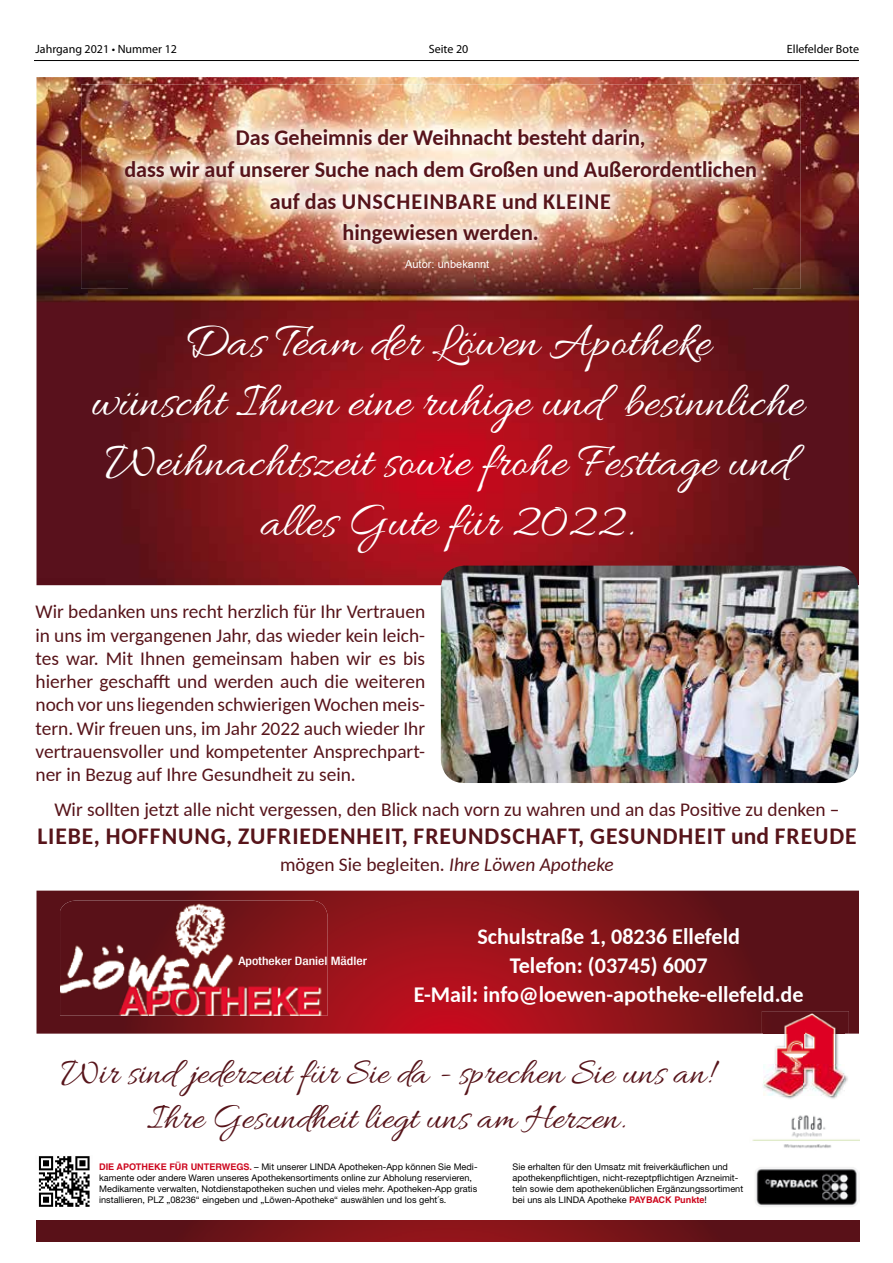
<style>
.page{position:relative;width:893px;height:1263px;background:#fff}
.page>*{position:absolute;margin:0;border:0;box-sizing:border-box;transform-origin:0 0}
.t1{font:49.8px/59.7px "Allura";color:#fff;text-align:center}
.t2{font:37.35px/44.8px "Allura";color:#57141a;text-align:center}
.t3{font:700 23.55px "Carlito";letter-spacing:.04em;color:#57141a}
.t4{font:700 22.2px/31.8px "Carlito";color:#57141a;text-align:center}
.t5{font:700 22.2px/29.1px "Carlito";color:#fff;text-align:center}
.t6{font:19.35px/23.2px "Carlito";color:#57141a;text-align:justify}
.t7{font:12px "Myriad Pro";color:#000}
.t8{font:500 condensed 11.7px "Helvetica Neue";color:#fff;scale:1.16 1}
.t9{font:11.1px "Arial";color:#fff}
.t10{font:9.15px/10.9px "Helvetica Neue";color:#000}
.s1{font-style:italic}
.s2{font-family:"Helvetica LT Std";font-weight:700;color:#cd071e}
</style>
<div class="page">
<hr style="left:34px;top:60px;width:825px;height:1px;background:#000">
<img style="left:37px;top:891px;width:822px;height:143px">
<img style="left:37px;top:1220px;width:822px;height:22px">
<img style="left:37px;top:77px;width:822px;height:508px">
<img style="left:752px;top:1115px;width:107px;height:33px">
<svg style="left:38px;top:1156px;width:52px;height:51px"></svg>
<svg style="left:148px;top:1224px;width:7px;height:8px"></svg>
<img style="left:762px;top:1011px;width:87px;height:88px">
<img style="left:763px;top:1013px;width:82px;height:83px">
<img style="left:755px;top:1167px;width:103px;height:40px">
<img style="left:81px;top:84px;width:719px;height:41px">
<img style="left:81px;top:125px;width:48px;height:164px">
<img style="left:753px;top:125px;width:47px;height:164px">
<img style="left:129px;top:262px;width:624px;height:27px">
<img style="left:107px;top:112px;width:667px;height:150px">
<img style="left:60px;top:900px;width:268px;height:116px">
<img style="left:441px;top:566px;width:417px;height:217px">
<h3 class="t7" style="left:36px;top:42px;width:143px">Jahrgang 2021 • Nummer 12</h3>
<h3 class="t7" style="left:429px;top:42px;width:41px">Seite 20</h3>
<h3 class="t7" style="left:787px;top:42px;width:74px">Ellefelder Bote</h3>
<h3 class="t4" style="left:124px;top:121px;width:634px">Das Geheimnis der Weihnacht besteht darin,<br>dass wir auf unserer Suche nach dem Großen und Außerordentlichen auf das UNSCHEINBARE und KLEINE<br>hingewiesen werden.</h3>
<p class="t9" style="left:405px;top:256px;width:86px">Autor: unbekannt</p>
<h1 class="t1" style="left:91px;top:316px;width:714px">Das Team der Löwen Apotheke<br>wünscht Ihnen eine ruhige und besinnliche<br>Weihnachtszeit sowie frohe Festtage und alles Gute für 2022.</h1>
<p class="t6" style="left:36px;top:599px;width:391px">Wir bedanken uns recht herzlich für Ihr Vertrauen in uns im vergangenen Jahr, das wieder kein leich&shy;tes war. Mit Ihnen gemeinsam haben wir es bis hierher geschafft und werden auch die weiteren noch vor uns liegenden schwierigen Wochen meis&shy;tern. Wir freuen uns, im Jahr 2022 auch wieder Ihr vertrauensvoller und kompetenter Ansprechpart&shy;ner in Bezug auf Ihre Gesundheit zu sein.</p>
<h3 class="t6" style="left:54px;top:797px;width:787px">Wir sollten jetzt alle nicht vergessen, den Blick nach vorn zu wahren und an das Positive zu denken –</h3>
<h3 class="t3" style="left:37px;top:820px;width:821px">LIEBE, HOFFNUNG, ZUFRIEDENHEIT, FREUNDSCHAFT, GESUNDHEIT und FREUDE</h3>
<h3 class="t6" style="left:280px;top:852px;width:335px">mögen Sie begleiten. <span class="s1">Ihre Löwen Apotheke</span></h3>
<p class="t8" style="left:238px;top:954px;width:112px">Apotheker Daniel Mädler</p>
<h3 class="t5" style="left:414px;top:921px;width:391px">Schulstraße 1, 08236 Ellefeld<br>Telefon: (03745) 6007<br>E-Mail: info@loewen-apotheke-ellefeld.de</h3>
<h2 class="t2" style="left:61px;top:1053px;width:652px">Wir sind jederzeit für Sie da - sprechen Sie uns an!<br>Ihre Gesundheit liegt uns am Herzen.</h2>
<p class="t10" style="left:99px;top:1161px;width:380px"><span class="s2">DIE APOTHEKE FÜR UNTERWEGS.</span> – Mit unserer LINDA Apotheken-App können Sie Medi&shy;kamente oder andere Waren unseres Apothekensortiments online zur Abholung reservieren, Medikamente verwalten, Notdienstapotheken suchen und vieles mehr. Apotheken-App gratis installieren, PLZ „08236“ eingeben und „Löwen-Apotheke“ auswählen und los geht´s.</p>
<p class="t10" style="left:512px;top:1161px;width:232px">Sie erhalten für den Umsatz mit freiverkäuflichen und apothekenpflichtigen, nicht-rezeptpflichtigen Arzneimit&shy;teln sowie dem apothekenüblichen Ergänzungssortiment bei uns als LINDA Apotheke <span class="s2">PAYBACK Punkte</span>!</p>
</div>
